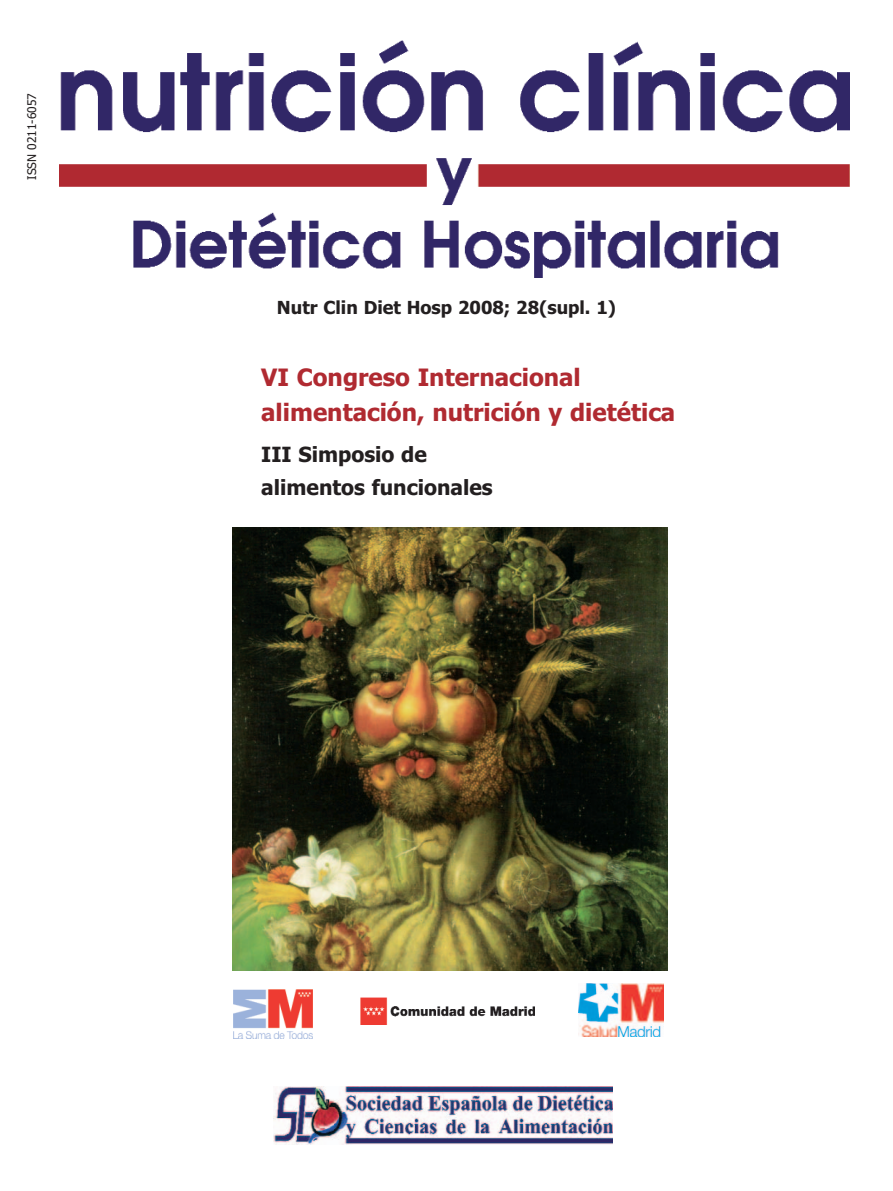
<style>
.page{position:relative;width:893px;height:1191px;background:#fff}
.page>*{position:absolute;margin:0;border:0;box-sizing:border-box;transform-origin:0 0}
.t1{font:700 24px/34.5px "Tahoma";color:#b02a31}
.t2{font:700 21px/33px "Tahoma";color:#231f20}
.t3{font:700 18px "Tahoma";color:#231f20}
.t4{font:12px "Tahoma";color:#231f20}
</style>
<div class="page">
<img style="left:233px;top:989px;width:79px;height:50px">
<img style="left:361px;top:998px;width:173px;height:26px">
<img style="left:578px;top:984px;width:85px;height:53px">
<img style="left:59px;top:41px;width:790px;height:237px">
<img style="left:273px;top:1087px;width:339px;height:57px">
<img style="left:233px;top:527px;width:434px;height:443px">
<p class="t4" style="left:27px;top:180px;width:88px;rotate:-90deg">ISSN 0211-6057</p>
<p class="t3" style="left:277px;top:300px;width:340px">Nutr Clin Diet Hosp 2008; 28(supl. 1)</p>
<p class="t1" style="left:261px;top:363px;width:415px">VI Congreso Internacional alimentación, nutrición y dietética</p>
<p class="t2" style="left:261px;top:440px;width:233px">III Simposio de alimentos funcionales</p>
</div>
